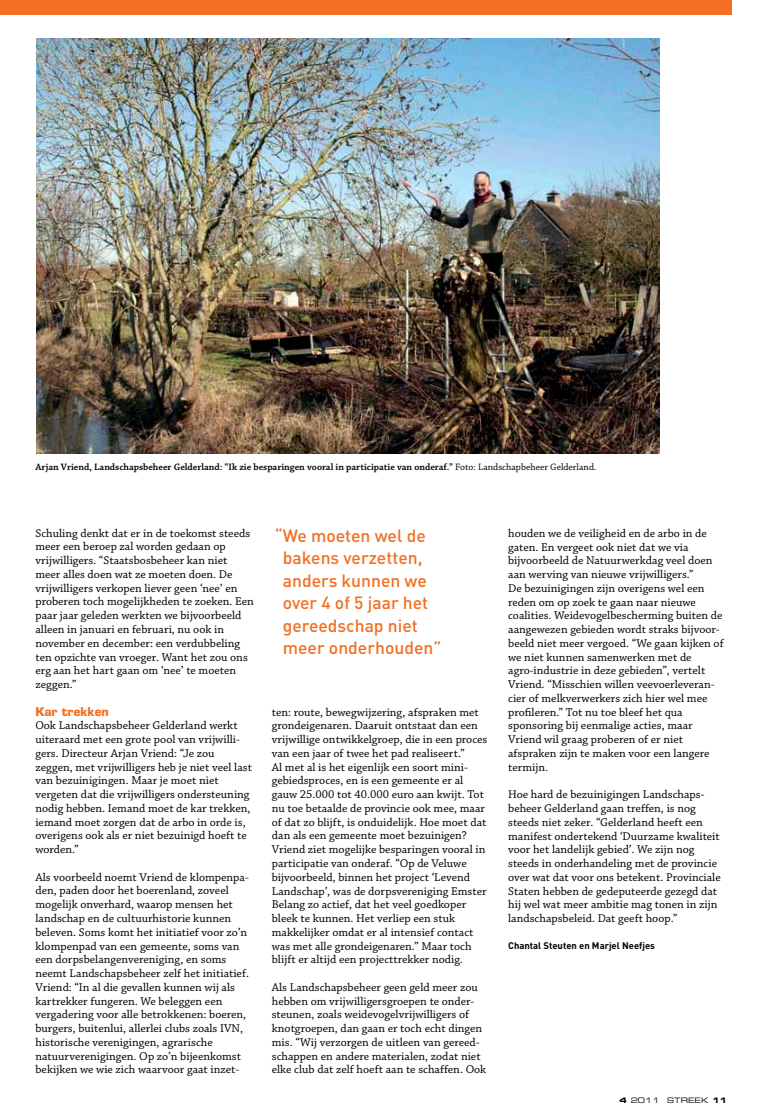
<style>
.page{position:relative;width:780px;height:1117px;background:#fff}
.page>*{position:absolute;margin:0;border:0;box-sizing:border-box;transform-origin:0 0}
.t1{font:500 17.5px/22.5px "DIN";color:#f36f21}
.t2{font:11.88px/13.8px "Chaparral MM 390 9";letter-spacing:.005em;color:#000}
.t3{font:700 11.88px "Eurostile";color:#f36f21}
.t4{font:600 9.75px "Chaparral Pro";color:#000}
.t5{font:700 9.5px "DIN";color:#000}
.t6{font:7.5px "Eurostile Extended Two";color:#000}
.s1{font-weight:400}
.s2{font-family:"Eurostile Bold Extended Two"}
</style>
<div class="page">
<div style="left:0;top:0;width:731px;height:14px;background:#f36f21"></div>
<img style="left:36px;top:38px;width:623px;height:416px">
<p class="t4" style="left:35px;top:461px;width:562px">Arjan Vriend, Landschapsbeheer Gelderland: “Ik zie besparingen vooral in participatie van onderaf.” <span class="s1">Foto: Landschapbeheer Gelderland.</span></p>
<p class="t2" style="left:35px;top:526px;width:220px">Schuling denkt dat er in de toekomst steeds meer een beroep zal worden gedaan op vrijwilligers. “Staatsbosbeheer kan niet meer alles doen wat ze moeten doen. De vrijwilligers verkopen liever geen ‘nee’ en proberen toch mogelijkheden te zoeken. Een paar jaar geleden werkten we bijvoorbeeld alleen in januari en februari, nu ook in november en december: een verdubbeling ten opzichte van vroeger. Want het zou ons erg aan het hart gaan om ‘nee’ te moeten zeggen.”</p>
<p class="t3" style="left:35px;top:703px;width:75px">Kar trekken</p>
<p class="t2" style="left:35px;top:718px;width:218px">Ook Landschapsbeheer Gelderland werkt uiteraard met een grote pool van vrijwilli&shy;gers. Directeur Arjan Vriend: “Je zou zeggen, met vrijwilligers heb je niet veel last van bezuinigingen. Maar je moet niet vergeten dat die vrijwilligers ondersteuning nodig hebben. Iemand moet de kar trekken, iemand moet zorgen dat de arbo in orde is, overigens ook als er niet bezuinigd hoeft te worden.”</p>
<p class="t2" style="left:35px;top:869px;width:215px">Als voorbeeld noemt Vriend de klompenpa&shy;den, paden door het boerenland, zoveel mogelijk onverhard, waarop mensen het landschap en de cultuurhistorie kunnen beleven. Soms komt het initiatief voor zo’n klompenpad van een gemeente, soms van een dorpsbelangenvereniging, en soms neemt Landschapsbeheer zelf het initiatief.<br>Vriend: “In al die gevallen kunnen wij als kartrekker fungeren. We beleggen een vergadering voor alle betrokkenen: boeren, burgers, buitenlui, allerlei clubs zoals IVN, historische verenigingen, agrarische natuurverenigingen. Op zo’n bijeenkomst bekijken we wie zich waarvoor gaat inzet-</p>
<h1 class="t1" style="left:283px;top:523px;width:160px;text-indent:-8px">“We moeten wel de bakens verzetten, anders kunnen we over 4 of 5 jaar het gereedschap niet meer onderhouden”</h1>
<p class="t2" style="left:272px;top:704px;width:217px">ten: route, bewegwijzering, afspraken met grondeigenaren. Daaruit ontstaat dan een vrijwillige ontwikkelgroep, die in een proces van een jaar of twee het pad realiseert.”<br>Al met al is het eigenlijk een soort mini&shy;gebiedsproces, en is een gemeente er al gauw 25.000 tot 40.000 euro aan kwijt. Tot nu toe betaalde de provincie ook mee, maar of dat zo blijft, is onduidelijk. Hoe moet dat dan als een gemeente moet bezuinigen?<br>Vriend ziet mogelijke besparingen vooral in participatie van onderaf. “Op de Veluwe bijvoorbeeld, binnen het project ‘Levend Landschap’, was de dorpsvereniging Emster Belang zo actief, dat het veel goedkoper bleek te kunnen. Het verliep een stuk makkelijker omdat er al intensief contact was met alle grondeigenaren.” Maar toch blijft er altijd een projecttrekker nodig.</p>
<p class="t2" style="left:272px;top:979px;width:216px">Als Landschapsbeheer geen geld meer zou hebben om vrijwilligersgroepen te onder&shy;steunen, zoals weidevogelvrijwilligers of knotgroepen, dan gaan er toch echt dingen mis. “Wij verzorgen de uitleen van gereed&shy;schappen en andere materialen, zodat niet elke club dat zelf hoeft aan te schaffen. Ook</p>
<p class="t2" style="left:508px;top:526px;width:217px">houden we de veiligheid en de arbo in de gaten. En vergeet ook niet dat we via bijvoorbeeld de Natuurwerkdag veel doen aan werving van nieuwe vrijwilligers.”<br>De bezuinigingen zijn overigens wel een reden om op zoek te gaan naar nieuwe coalities. Weidevogelbescherming buiten de aangewezen gebieden wordt straks bijvoor&shy;beeld niet meer vergoed. “We gaan kijken of we niet kunnen samenwerken met de agro-industrie in deze gebieden”, vertelt Vriend. “Misschien willen veevoerleveran&shy;cier of melkverwerkers zich hier wel mee profileren.” Tot nu toe bleef het qua sponsoring bij eenmalige acties, maar Vriend wil graag proberen of er niet afspraken zijn te maken voor een langere termijn.</p>
<p class="t2" style="left:508px;top:787px;width:214px">Hoe hard de bezuinigingen Landschaps&shy;beheer Gelderland gaan treffen, is nog steeds niet zeker. “Gelderland heeft een manifest ondertekend ‘Duurzame kwaliteit voor het landelijk gebied’. We zijn nog steeds in onderhandeling met de provincie over wat dat voor ons betekent. Provinciale Staten hebben de gedeputeerde gezegd dat hij wel wat meer ambitie mag tonen in zijn landschapsbeleid. Dat geeft hoop.”</p>
<p class="t5" style="left:508px;top:939px;width:148px">Chantal Steuten en Marjel Neefjes</p>
<p class="t6" style="left:619px;top:1094px;width:109px"><span class="s2">4</span> 2011 STREEK <span class="s2">11</span></p>
</div>
